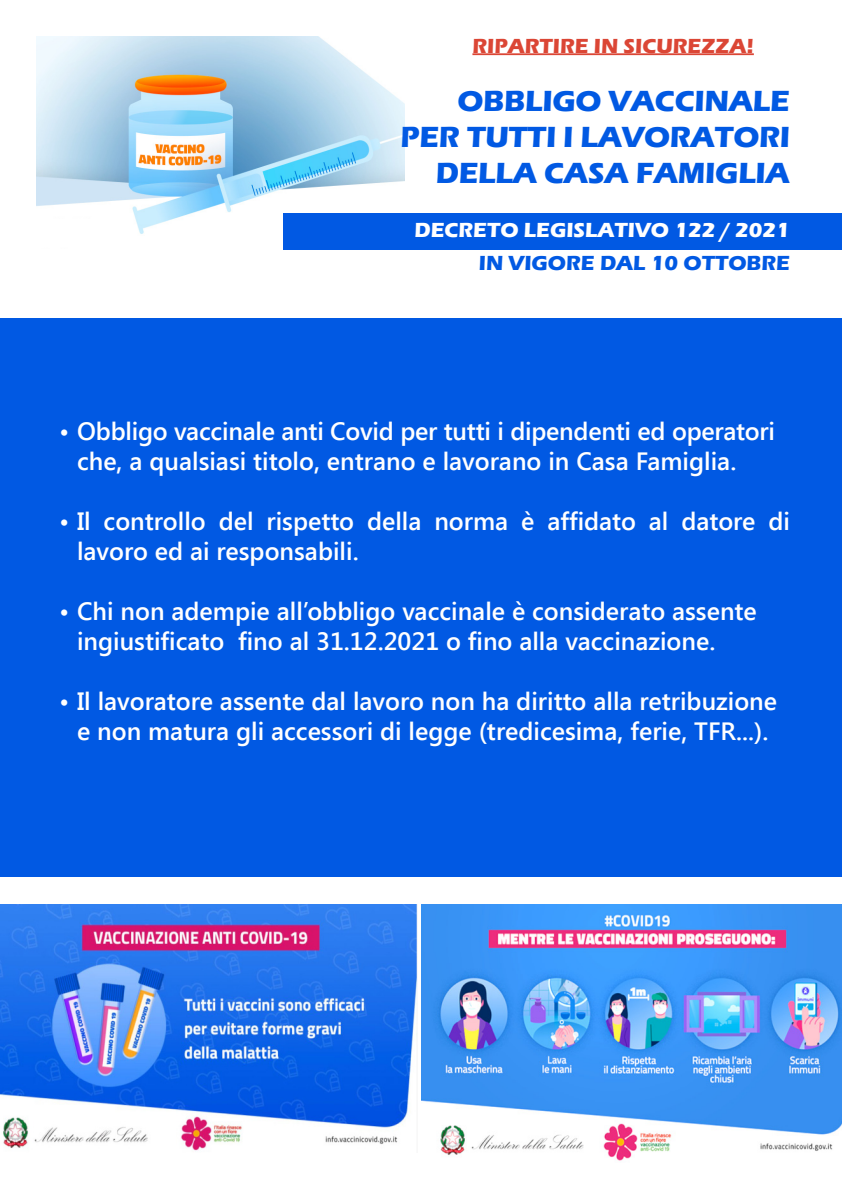
<style>
.page{position:relative;width:842px;height:1191px;background:#fff}
.page>*{position:absolute;margin:0;border:0;box-sizing:border-box;transform-origin:0 0}
.t1{font:700 30px "Eras ITC";letter-spacing:-.01em;color:#0159e3}
.t2{font:600 25px/30px "Segoe UI";color:#fff}
.t3{font:700 21px "Eras ITC";color:#fff}
.t4{font:700 21px "Eras ITC";color:#db4635}
.t5{font:700 21px "Eras ITC";color:#0159e3}
</style>
<div class="page">
<div style="left:0;top:318px;width:842px;height:559px;background:#0159e3"></div>
<img style="left:36px;top:36px;width:369px;height:198px">
<div style="left:283px;top:213px;width:559px;height:37px;background:#0159e3"></div>
<img style="left:0;top:904px;width:418px;height:247px">
<hr style="left:472px;top:53px;width:282px;height:2px;background:#db4635">
<img style="left:421px;top:904px;width:421px;height:257px">
<div style="left:19px;top:219px;width:80px;height:25px;background:#fff"></div>
<p class="t4" style="left:472px;top:34px;width:283px">RIPARTIRE IN SICUREZZA!</p>
<p class="t1" style="left:458px;top:84px;width:334px">OBBLIGO VACCINALE</p>
<p class="t1" style="left:400px;top:120px;width:391px">PER TUTTI I LAVORATORI</p>
<p class="t1" style="left:436px;top:156px;width:356px">DELLA CASA FAMIGLIA</p>
<p class="t3" style="left:414px;top:218px;width:377px">DECRETO LEGISLATIVO 122 / 2021</p>
<p class="t5" style="left:479px;top:251px;width:313px">IN VIGORE DAL 10 OTTOBRE</p>
<p class="t2" style="left:77px;top:415px;width:700px;text-indent:-18px">• Obbligo vaccinale anti Covid per tutti i dipendenti ed operatori che, a qualsiasi titolo, entrano e lavorano in Casa Famiglia.</p>
<p class="t2" style="left:77px;top:505px;width:714px;text-indent:-18px">• Il controllo del rispetto della norma è affidato al datore di lavoro ed ai responsabili.</p>
<p class="t2" style="left:77px;top:595px;width:681px;text-indent:-18px">• Chi non adempie all’obbligo vaccinale è considerato assente ingiustificato fino al 31.12.2021 o fino alla vaccinazione.</p>
<p class="t2" style="left:59px;top:685px;width:720px;text-align:center">• Il lavoratore assente dal lavoro non ha diritto alla retribuzione e non matura gli accessori di legge (tredicesima, ferie, TFR...).</p>
</div>
